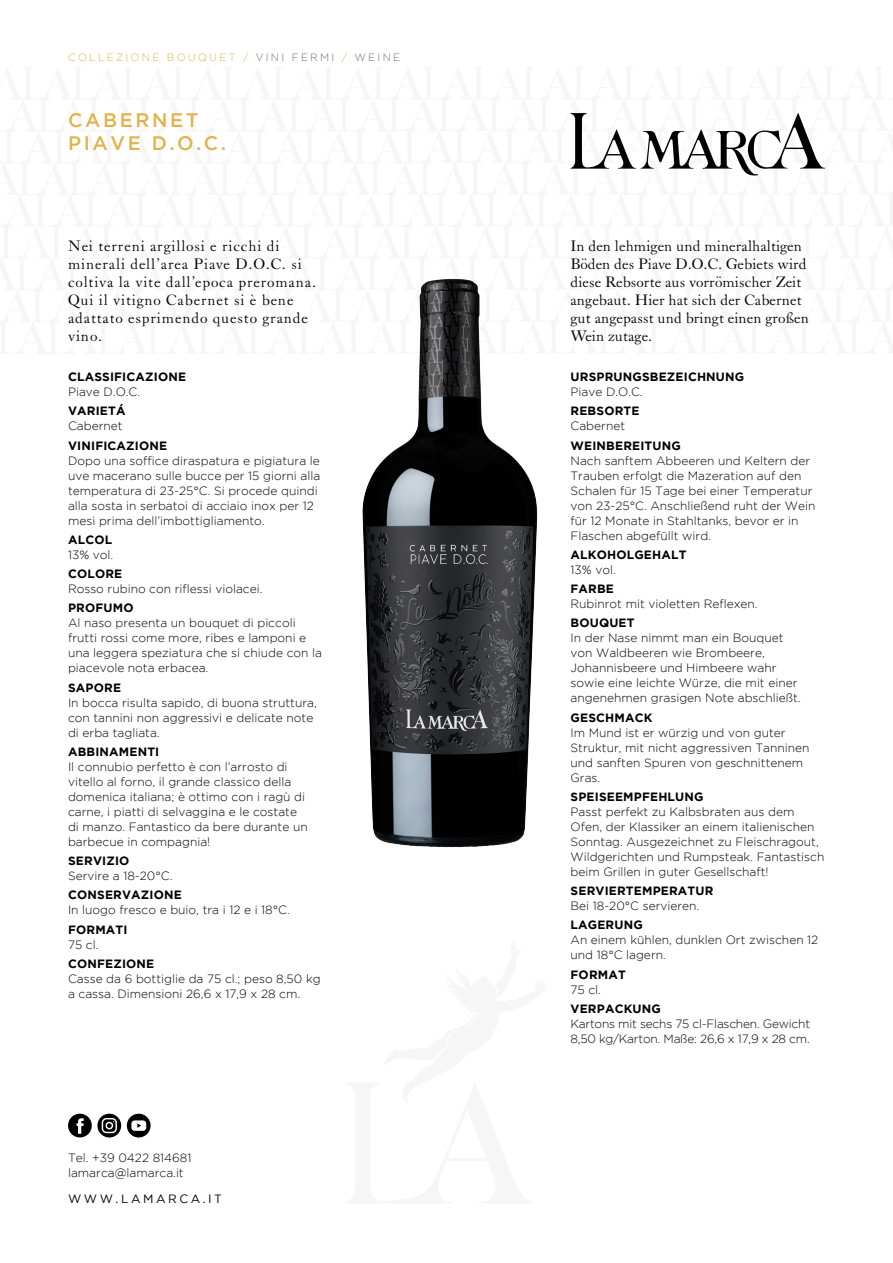
<style>
.page{position:relative;width:893px;height:1263px;background:#fff}
.page>*{position:absolute;margin:0;border:0;box-sizing:border-box;transform-origin:0 0}
.t1{font:500 19.5px/23.4px "Gotham";letter-spacing:.135em;color:#e0b34c}
.t2{font:15px/18px "LTC Caslon Pro";color:#000}
.t3{font:15px/18px "LTC Caslon Pro";letter-spacing:.05em;color:#000}
.t4{font:300 12px/15px "Gotham";color:#000}
.t5{font:700 12px "Gotham";letter-spacing:.015em;color:#000}
.t6{font:300 12px/15px "Gotham";letter-spacing:-.02em;color:#000}
.t7{font:12px "Gotham";letter-spacing:.215em;color:#000}
.t8{font:300 10.5px "Gotham";letter-spacing:.215em;color:#e0b34c}
.s1{color:#706f6f}
</style>
<div class="page">
<img style="left:362px;top:354px;width:175px;height:493px">
<svg style="left:419px;top:113px;width:406px;height:241px"></svg>
<svg style="left:68px;top:1114px;width:53px;height:23px"></svg>
<svg style="left:127px;top:1114px;width:24px;height:23px"></svg>
<p class="t8" style="left:68px;top:53px;width:334px">COLLEZIONE BOUQUET / <span class="s1">VINI FERMI</span> / <span class="s1">WEINE</span></p>
<h1 class="t1" style="left:68px;top:110px;width:159px">CABERNET<br>PIAVE D.O.C.</h1>
<p class="t3" style="left:68px;top:237px;width:250px">Nei terreni argillosi e ricchi di minerali dell’area Piave D.O.C. si coltiva la vite dall’epoca preromana.<br>Qui il vitigno Cabernet si è bene adattato esprimendo questo grande vino.</p>
<p class="t2" style="left:570px;top:237px;width:240px">In den lehmigen und mineralhaltigen<br>Böden des Piave D.O.C. Gebiets wird diese Rebsorte aus vorrömischer Zeit angebaut. Hier hat sich der Cabernet gut angepasst und bringt einen großen<br>Wein zutage.</p>
<p class="t5" style="left:68px;top:372px;width:119px">CLASSIFICAZIONE</p>
<p class="t4" style="left:68px;top:385px;width:74px">Piave D.O.C.</p>
<p class="t5" style="left:68px;top:407px;width:59px">VARIETÁ</p>
<p class="t4" style="left:68px;top:419px;width:56px">Cabernet</p>
<p class="t5" style="left:68px;top:441px;width:101px">VINIFICAZIONE</p>
<p class="t4" style="left:68px;top:454px;width:254px">Dopo una soffice diraspatura e pigiatura le uve macerano sulle bucce per 15 giorni alla temperatura di 23-25°C. Si procede quindi alla sosta in serbatoi di acciaio inox per 12 mesi prima dell’imbottigliamento.</p>
<p class="t5" style="left:68px;top:535px;width:46px">ALCOL</p>
<p class="t4" style="left:68px;top:548px;width:47px">13% vol.</p>
<p class="t5" style="left:68px;top:569px;width:56px">COLORE</p>
<p class="t4" style="left:68px;top:582px;width:196px">Rosso rubino con riflessi violacei.</p>
<p class="t5" style="left:68px;top:604px;width:67px">PROFUMO</p>
<p class="t4" style="left:68px;top:616px;width:256px">Al naso presenta un bouquet di piccoli frutti rossi come more, ribes e lamponi e una leggera speziatura che si chiude con la piacevole nota erbacea.</p>
<p class="t5" style="left:68px;top:683px;width:54px">SAPORE</p>
<p class="t4" style="left:68px;top:696px;width:250px">In bocca risulta sapido, di buona struttura, con tannini non aggressivi e delicate note di erba tagliata.</p>
<p class="t5" style="left:68px;top:747px;width:93px">ABBINAMENTI</p>
<p class="t4" style="left:68px;top:760px;width:241px">Il connubio perfetto è con l’arrosto di vitello al forno, il grande classico della domenica italiana; è ottimo con i ragù di carne, i piatti di selvaggina e le costate di manzo. Fantastico da bere durante un barbecue in compagnia!</p>
<p class="t5" style="left:68px;top:856px;width:63px">SERVIZIO</p>
<p class="t4" style="left:68px;top:869px;width:106px">Servire a 18-20°C.</p>
<p class="t5" style="left:68px;top:891px;width:115px">CONSERVAZIONE</p>
<p class="t4" style="left:68px;top:903px;width:223px">In luogo fresco e buio, tra i 12 e i 18°C.</p>
<p class="t5" style="left:68px;top:925px;width:61px">FORMATI</p>
<p class="t4" style="left:68px;top:938px;width:32px">75 cl.</p>
<p class="t5" style="left:68px;top:959px;width:88px">CONFEZIONE</p>
<p class="t4" style="left:68px;top:972px;width:254px">Casse da 6 bottiglie da 75 cl.; peso 8,50 kg a cassa. Dimensioni 26,6 x 17,9 x 28 cm.</p>
<p class="t5" style="left:571px;top:372px;width:175px">URSPRUNGSBEZEICHNUNG</p>
<p class="t4" style="left:570px;top:385px;width:74px">Piave D.O.C.</p>
<p class="t5" style="left:571px;top:407px;width:70px">REBSORTE</p>
<p class="t4" style="left:570px;top:419px;width:56px">Cabernet</p>
<p class="t5" style="left:571px;top:441px;width:112px">WEINBEREITUNG</p>
<p class="t4" style="left:570px;top:454px;width:247px">Nach sanftem Abbeeren und Keltern der Trauben erfolgt die Mazeration auf den Schalen für 15 Tage bei einer Temperatur von 23-25°C. Anschließend ruht der Wein für 12 Monate in Stahltanks, bevor er in Flaschen abgefüllt wird.</p>
<p class="t5" style="left:571px;top:550px;width:117px">ALKOHOLGEHALT</p>
<p class="t4" style="left:570px;top:563px;width:47px">13% vol.</p>
<p class="t5" style="left:571px;top:584px;width:45px">FARBE</p>
<p class="t4" style="left:570px;top:597px;width:189px">Rubinrot mit violetten Reflexen.</p>
<p class="t5" style="left:571px;top:619px;width:66px">BOUQUET</p>
<p class="t4" style="left:570px;top:631px;width:232px">In der Nase nimmt man ein Bouquet von Waldbeeren wie Brombeere, Johannisbeere und Himbeere wahr sowie eine leichte Würze, die mit einer angenehmen grasigen Note abschließt.</p>
<p class="t5" style="left:571px;top:713px;width:83px">GESCHMACK</p>
<p class="t4" style="left:570px;top:726px;width:240px">Im Mund ist er würzig und von guter<br>Struktur, mit nicht aggressiven Tanninen und sanften Spuren von geschnittenem<br>Gras.</p>
<p class="t5" style="left:571px;top:792px;width:134px">SPEISEEMPFEHLUNG</p>
<p class="t4" style="left:570px;top:805px;width:255px">Passt perfekt zu Kalbsbraten aus dem Ofen, der Klassiker an einem italienischen Sonntag. Ausgezeichnet zu Fleischragout, Wildgerichten und Rumpsteak. Fantastisch beim Grillen in guter Gesellschaft!</p>
<p class="t5" style="left:571px;top:886px;width:144px">SERVIERTEMPERATUR</p>
<p class="t4" style="left:570px;top:899px;width:130px">Bei 18-20°C servieren.</p>
<p class="t5" style="left:571px;top:921px;width:74px">LAGERUNG</p>
<p class="t4" style="left:570px;top:933px;width:249px">An einem kühlen, dunklen Ort zwischen 12 und 18°C lagern.</p>
<p class="t5" style="left:571px;top:970px;width:57px">FORMAT</p>
<p class="t4" style="left:570px;top:983px;width:32px">75 cl.</p>
<p class="t5" style="left:571px;top:1004px;width:92px">VERPACKUNG</p>
<p class="t6" style="left:570px;top:1017px;width:241px">Kartons mit sechs 75 cl-Flaschen. Gewicht<br>8,50 kg/Karton. Maße: 26,6 x 17,9 x 28 cm.</p>
<p class="t4" style="left:68px;top:1151px;width:125px">Tel. +39 0422 814681 lamarca@lamarca.it</p>
<p class="t7" style="left:68px;top:1195px;width:155px">WWW.LAMARCA.IT</p>
</div>
